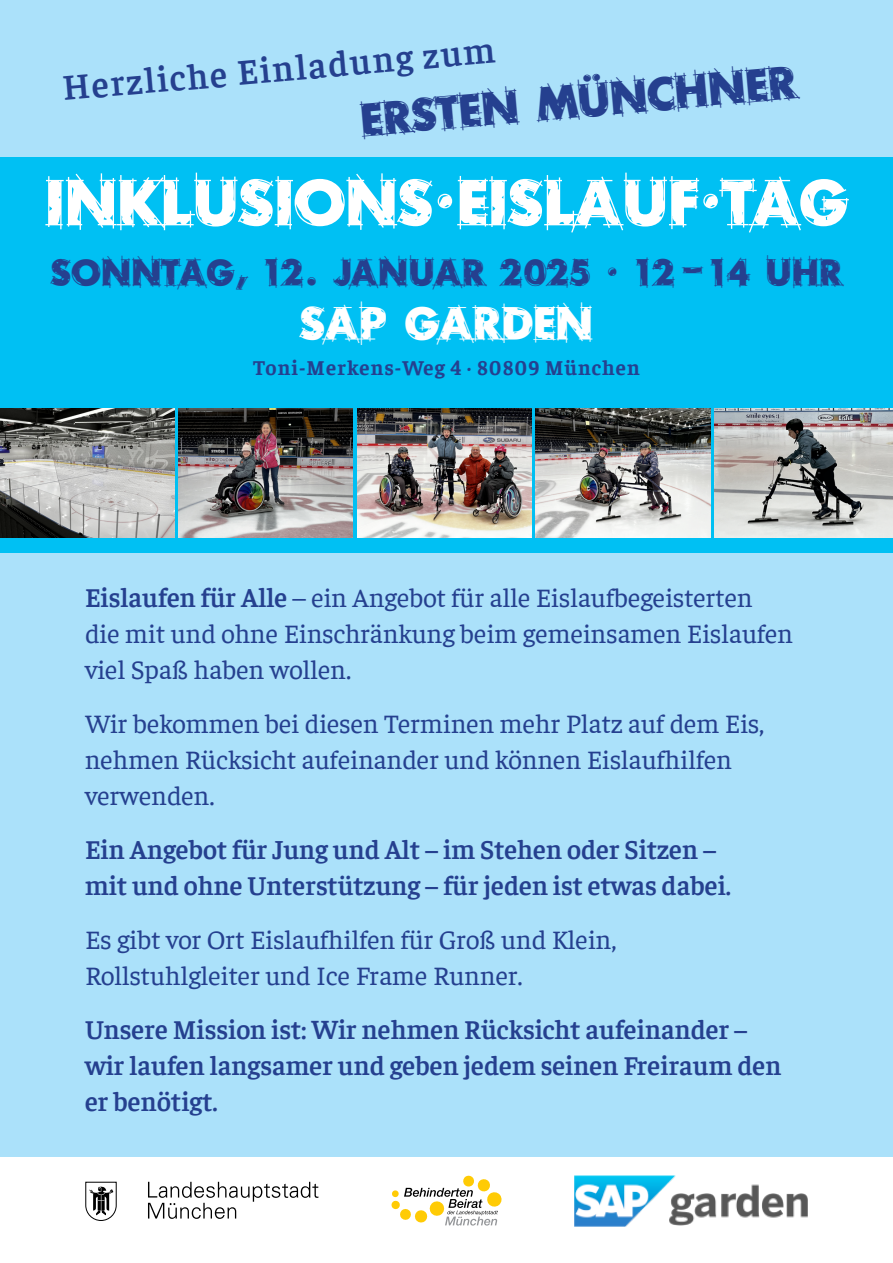
<style>
.page{position:relative;width:893px;height:1263px;background:#fff}
.page>*{position:absolute;margin:0;border:0;box-sizing:border-box;transform-origin:0 0}
.t1{font:63px "Rough Draft";color:#fff}
.t2{font:45px "Rough Draft";color:#25408f}
.t3{font:45px "Rough Draft";color:#fff}
.t4{font:36px "Rough Draft";letter-spacing:.01em;color:#25408f}
.t5{font:600 36px "Faustina";color:#25408f}
.t6{font:27px/36px "Faustina";color:#25408f}
.t7{font:600 27px/36px "Faustina";color:#25408f}
.t8{font:700 21px "Faustina";letter-spacing:.05em;color:#25408f}
.s1{font-weight:600}
</style>
<div class="page">
<div style="left:0;top:0;width:893px;height:1157px;background:#abe1fa"></div>
<svg style="left:148px;top:1182px;width:170px;height:37px"></svg>
<svg style="left:85px;top:1181px;width:32px;height:40px"></svg>
<svg style="left:391px;top:1175px;width:111px;height:50px"></svg>
<img style="left:574px;top:1176px;width:234px;height:51px">
<div style="left:0;top:157px;width:893px;height:396px;background:#00c0f3"></div>
<img style="left:179px;top:408px;width:174px;height:130px">
<img style="left:357px;top:408px;width:174px;height:130px">
<img style="left:714px;top:408px;width:179px;height:130px">
<img style="left:0;top:408px;width:174px;height:130px">
<img style="left:536px;top:408px;width:174px;height:130px">
<p class="t5" style="left:61px;top:64px;width:436px;rotate:-5deg">Herzliche Einladung zum</p>
<p class="t2" style="left:358px;top:91px;width:439px;rotate:-5deg">ERSTEN MÜNCHNER</p>
<p class="t1" style="left:45px;top:162px;width:804px">INKLUSIONS·EISLAUF·TAG</p>
<p class="t4" style="left:51px;top:249px;width:793px">SONNTAG, 12. JANUAR 2025 · 12 – 14 UHR</p>
<p class="t3" style="left:300px;top:294px;width:295px">SAP GARDEN</p>
<p class="t8" style="left:253px;top:353px;width:388px">Toni-Merkens-Weg 4 · 80809 München</p>
<p class="t6" style="left:85px;top:578px;width:710px"><span class="s1">Eislaufen für Alle</span> – ein Angebot für alle Eislaufbegeisterten die mit und ohne Einschränkung beim gemeinsamen Eislaufen</p>
<p class="t6" style="left:85px;top:650px;width:268px">viel Spaß haben wollen.</p>
<p class="t6" style="left:85px;top:704px;width:681px">Wir bekommen bei diesen Terminen mehr Platz auf dem Eis,</p>
<p class="t6" style="left:85px;top:740px;width:648px">nehmen Rücksicht aufeinander und können Eislaufhilfen</p>
<p class="t6" style="left:85px;top:776px;width:131px">verwenden.</p>
<p class="t7" style="left:85px;top:830px;width:633px">Ein Angebot für Jung und Alt – im Stehen oder Sitzen –</p>
<p class="t7" style="left:85px;top:866px;width:647px">mit und ohne Unterstützung – für jeden ist etwas dabei.</p>
<p class="t6" style="left:85px;top:920px;width:533px">Es gibt vor Ort Eislaufhilfen für Groß und Klein,</p>
<p class="t6" style="left:85px;top:956px;width:439px">Rollstuhlgleiter und Ice Frame Runner.</p>
<p class="t7" style="left:85px;top:1010px;width:698px">Unsere Mission ist: Wir nehmen Rücksicht aufeinander – wir laufen langsamer und geben jedem seinen Freiraum den er benötigt.</p>
</div>
